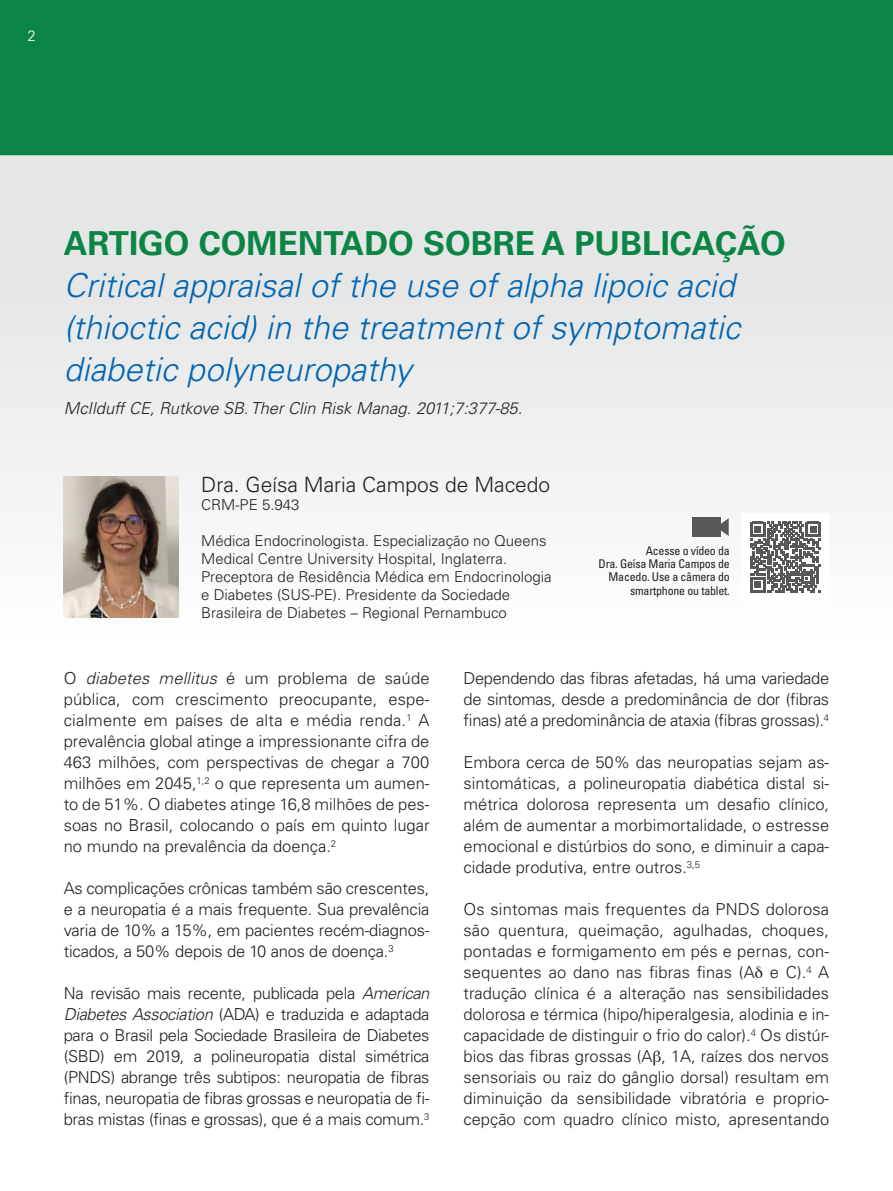
<style>
.page{position:relative;width:893px;height:1191px;background:#fff}
.page>*{position:absolute;margin:0;border:0;box-sizing:border-box;transform-origin:0 0}
.t1{font:italic 300 33px/42px "Univers LT Std";color:#0166b3}
.t2{font:700 33px "Univers LT Std";color:#0b8546}
.t3{font:300 21px "Univers LT Std";color:#231f20}
.t4{font:300 16.5px/21px "Univers LT Std";letter-spacing:-.01em;color:#231f20;text-align:justify}
.t5{font:italic 300 16.5px "Univers LT Std";color:#231f20}
.t6{font:300 15px/18px "Univers LT Std";color:#231f20}
.t7{font:300 15px "Univers LT Std";color:#fff}
.t8{font:condensed 12px/13.2px "Univers LT Std";letter-spacing:-.02em;color:#231f20;text-align:right}
.s1{font-style:italic}
</style>
<div class="page">
<div style="left:0;top:0;width:893px;height:155px;background:#0b8546"></div>
<div style="left:0;top:155px;width:893px;height:493px;background:linear-gradient(to bottom,#e0e1e1,#fefdfd)"></div>
<img style="left:64px;top:476px;width:115px;height:142px">
<div style="left:742px;top:513px;width:87px;height:88px;background:#fff"></div>
<svg style="left:750px;top:522px;width:71px;height:70px"></svg>
<div style="left:692px;top:517px;width:28px;height:20px;background:#57585a"></div>
<svg style="left:720px;top:518px;width:9px;height:18px"></svg>
<p class="t7" style="left:28px;top:26px;width:10px">2</p>
<h1 class="t2" style="left:64px;top:224px;width:724px">ARTIGO COMENTADO SOBRE A PUBLICAÇÃO</h1>
<h1 class="t1" style="left:64px;top:264px;width:678px">Critical appraisal of the use of alpha lipoic acid (thioctic acid) in the treatment of symptomatic diabetic polyneuropathy</h1>
<p class="t5" style="left:64px;top:398px;width:460px">McIlduff CE, Rutkove SB. Ther Clin Risk Manag. 2011;7:377-85.</p>
<p class="t3" style="left:201px;top:471px;width:350px">Dra. Geísa Maria Campos de Macedo</p>
<p class="t6" style="left:201px;top:495px;width:100px">CRM-PE 5.943</p>
<p class="t6" style="left:201px;top:531px;width:352px">Médica Endocrinologista. Especialização no Queens Medical Centre University Hospital, Inglaterra.<br>Preceptora de Residência Médica em Endocrinologia e Diabetes (SUS-PE). Presidente da Sociedade Brasileira de Diabetes – Regional Pernambuco</p>
<p class="t8" style="left:599px;top:544px;width:133px">Acesse o vídeo da<br>Dra. Geísa Maria Campos de<br>Macedo. Use a câmera do smartphone ou tablet.</p>
<p class="t4" style="left:64px;top:668px;width:367px">O <span class="s1">diabetes mellitus</span> é um problema de saúde pública, com crescimento preocupante, espe&shy;cialmente em países de alta e média renda.<sup>1</sup> A prevalência global atinge a impressionante cifra de 463 milhões, com perspectivas de chegar a 700 milhões em 2045,<sup>1,2</sup> o que representa um aumen&shy;to de 51%. O diabetes atinge 16,8 milhões de pes&shy;soas no Brasil, colocando o país em quinto lugar no mundo na prevalência da doença.<sup>2</sup></p>
<p class="t4" style="left:64px;top:878px;width:367px">As complicações crônicas também são crescentes, e a neuropatia é a mais frequente. Sua prevalência varia de 10% a 15%, em pacientes recém-diagnos&shy;ticados, a 50% depois de 10 anos de doença.<sup>3</sup></p>
<p class="t4" style="left:64px;top:983px;width:367px">Na revisão mais recente, publicada pela <span class="s1">American Diabetes Association</span> (ADA) e traduzida e adaptada para o Brasil pela Sociedade Brasileira de Diabetes (SBD) em 2019, a polineuropatia distal simétrica (PNDS) abrange três subtipos: neuropatia de fibras finas, neuropatia de fibras grossas e neuropatia de fi&shy;bras mistas (finas e grossas), que é a mais comum.<sup>3</sup></p>
<p class="t4" style="left:463px;top:668px;width:367px">Dependendo das fibras afetadas, há uma variedade de sintomas, desde a predominância de dor (fibras finas) até a predominância de ataxia (fibras grossas).<sup>4</sup></p>
<p class="t4" style="left:463px;top:752px;width:367px">Embora cerca de 50% das neuropatias sejam as&shy;sintomáticas, a polineuropatia diabética distal si&shy;métrica dolorosa representa um desafio clínico, além de aumentar a morbimortalidade, o estresse emocional e distúrbios do sono, e diminuir a capa&shy;cidade produtiva, entre outros.<sup>3,5</sup></p>
<p class="t4" style="left:463px;top:899px;width:367px">Os sintomas mais frequentes da PNDS dolorosa são quentura, queimação, agulhadas, choques, pontadas e formigamento em pés e pernas, con&shy;sequentes ao dano nas fibras finas (A e C).<sup>4</sup> A tradução clínica é a alteração nas sensibilidades dolorosa e térmica (hipo/hiperalgesia, alodinia e in&shy;capacidade de distinguir o frio do calor).<sup>4</sup> Os distúr&shy;bios das fibras grossas (A , 1A, raízes dos nervos sensoriais ou raiz do gânglio dorsal) resultam em diminuição da sensibilidade vibratória e proprio&shy;cepção com quadro clínico misto, apresentando</p>
</div>
